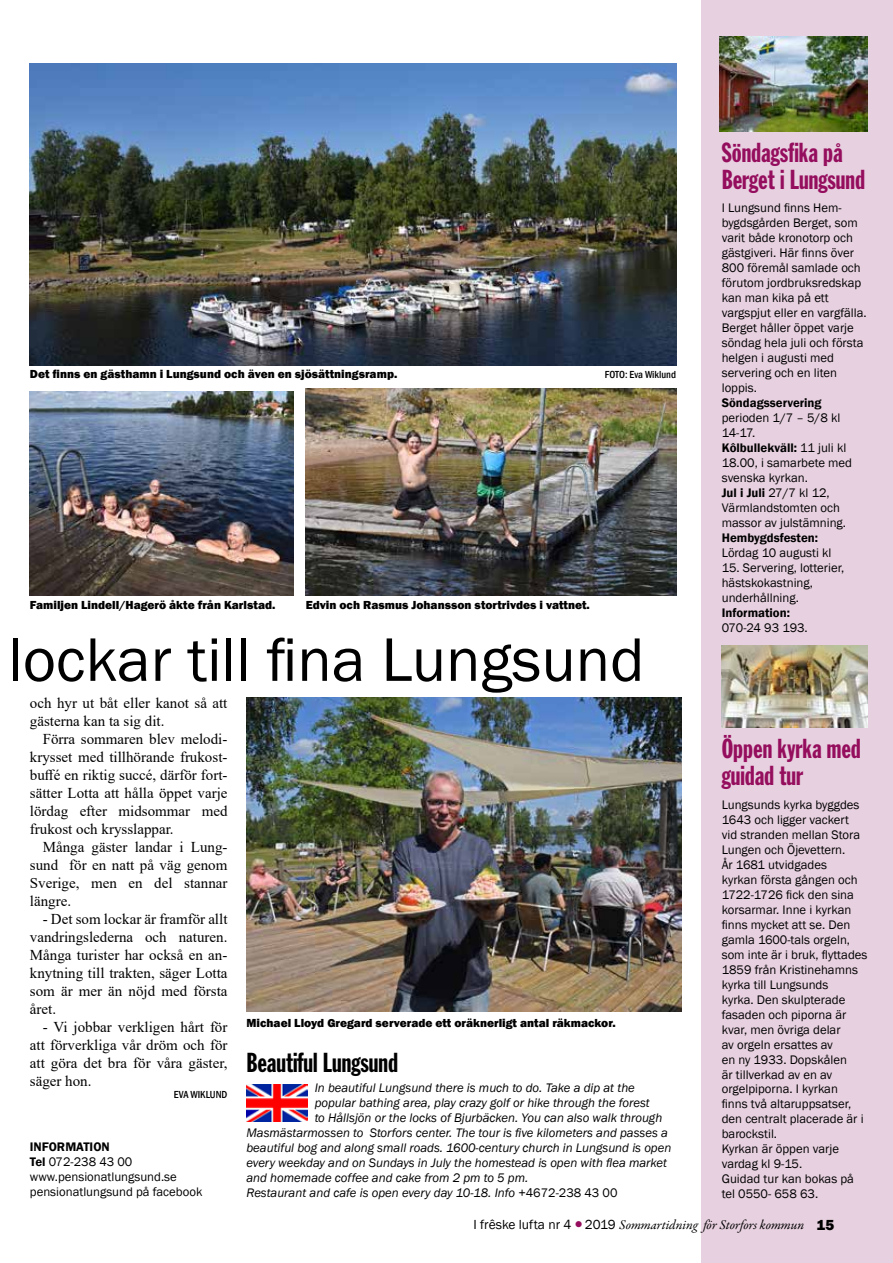
<style>
.page{position:relative;width:893px;height:1263px;background:#fff}
.page>*{position:absolute;margin:0;border:0;box-sizing:border-box;transform-origin:0 0}
.t1{font:63.6px "Franklin Gothic";color:#000}
.t2{font:27px/27px "Franklin Gothic Extra Cond";color:#950e5e}
.t3{font:27px "Franklin Gothic Extra Cond";color:#000}
.t4{font:15px/18px "Times New Roman";color:#000;text-align:justify}
.t5{font:italic 13.5px "Garamond Premr Pro";letter-spacing:-.005em;color:#000}
.t6{font:12.75px/15px "Franklin Gothic";color:#000}
.t7{font:italic 12.75px "Franklin Gothic";color:#000}
.t8{font:600 12.75px "Franklin Gothic";color:#000}
.t9{font:800 12px "Franklin Gothic";color:#000}
.t10{font:500 condensed 10.5px "Franklin Gothic";color:#000}
.s1{font-weight:600}
.s2{font-style:normal}
.s3{font-family:"Franklin Gothic";font-style:normal}
.s4{color:#950e5e}
.s5{font-family:"Franklin Gothic";font-weight:800;font-style:normal;font-size:15px}
</style>
<div class="page">
<div style="left:702px;top:0;width:191px;height:1263px;background:#e7d0df"></div>
<img style="left:30px;top:64px;width:646px;height:301px">
<img style="left:246px;top:697px;width:435px;height:315px">
<img style="left:30px;top:392px;width:263px;height:204px">
<img style="left:306px;top:389px;width:370px;height:207px">
<img style="left:246px;top:1084px;width:61px;height:37px">
<img style="left:719px;top:37px;width:148px;height:94px">
<img style="left:722px;top:646px;width:145px;height:81px">
<p class="t9" style="left:30px;top:367px;width:369px">Det finns en gästhamn i Lungsund och även en sjösättningsramp.</p>
<p class="t10" style="left:605px;top:368px;width:73px">FOTO: Eva Wiklund</p>
<p class="t9" style="left:30px;top:597px;width:247px">Familjen Lindell/Hagerö åkte från Karlstad.</p>
<p class="t9" style="left:306px;top:597px;width:286px">Edvin och Rasmus Johansson stortrivdes i vattnet.</p>
<h1 class="t1" style="left:8px;top:620px;width:638px">lockar till fina Lungsund</h1>
<p class="t4" style="left:30px;top:693px;width:199px">och hyr ut båt eller kanot så att gästerna kan ta sig dit.</p>
<p class="t4" style="left:30px;top:729px;width:199px;text-indent:13px">Förra sommaren blev melodi&shy;krysset med tillhörande frukost&shy;buffé en riktig succé, därför fort&shy;sätter Lotta att hålla öppet varje lördag efter midsommar med frukost och krysslappar.</p>
<p class="t4" style="left:30px;top:837px;width:199px;text-indent:13px">Många gäster landar i Lung&shy;sund för en natt på väg genom Sverige, men en del stannar längre.</p>
<p class="t4" style="left:30px;top:909px;width:199px;text-indent:13px">- Det som lockar är framför allt vandringslederna och naturen.<br>Många turister har också en an&shy;knytning till trakten, säger Lotta som är mer än nöjd med första året.</p>
<p class="t4" style="left:30px;top:1017px;width:199px;text-indent:13px">- Vi jobbar verkligen hårt för att förverkliga vår dröm och för att göra det bra för våra gäster, säger hon.</p>
<p class="t10" style="left:174px;top:1088px;width:55px">EVA WIKLUND</p>
<p class="t6" style="left:30px;top:1139px;width:174px"><span class="s1">INFORMATION<br>Tel</span> 072-238 43 00 www.pensionatlungsund.se pensionatlungsund på facebook</p>
<p class="t9" style="left:246px;top:1015px;width:371px">Michael Lloyd Gregard serverade ett oräknerligt antal räkmackor.</p>
<h2 class="t3" style="left:246px;top:1048px;width:153px">Beautiful Lungsund</h2>
<p class="t7" style="left:315px;top:1080px;width:322px">In beautiful Lungsund there is much to do. Take a dip at the</p>
<p class="t7" style="left:315px;top:1095px;width:337px">popular bathing area, play crazy golf or hike through the forest</p>
<p class="t7" style="left:315px;top:1110px;width:349px">to Hållsjön or the locks of Bjurbäcken. You can also walk through</p>
<p class="t7" style="left:246px;top:1125px;width:423px">Masmästarmossen to Storfors center. The tour is five kilometers and passes a</p>
<p class="t7" style="left:246px;top:1140px;width:426px">beautiful bog and along small roads. 1600-century church in Lungsund is open</p>
<p class="t7" style="left:246px;top:1155px;width:422px">every weekday and on Sundays in July the homestead is open with flea market</p>
<p class="t7" style="left:246px;top:1170px;width:283px">and homemade coffee and cake from 2 pm to 5 pm.</p>
<p class="t7" style="left:246px;top:1185px;width:373px">Restaurant and cafe is open every day 10-18. Info <span class="s2">+4672-238 43 00</span></p>
<h2 class="t2" style="left:722px;top:139px;width:145px">Söndagsfika på<br>Berget i Lungsund</h2>
<p class="t6" style="left:722px;top:201px;width:146px">I Lungsund finns Hem&shy;bygdsgården Berget, som varit både kronotorp och gästgiveri. Här finns över<br>800 föremål samlade och förutom jordbruksredskap kan man kika på ett vargspjut eller en vargfälla.<br>Berget håller öppet varje söndag hela juli och första helgen i augusti med servering och en liten loppis.</p>
<p class="t8" style="left:722px;top:395px;width:101px">Söndagsservering</p>
<p class="t6" style="left:722px;top:410px;width:132px">perioden 1/7 – 5/8 kl<br>14-17.<br><span class="s1">Kôlbullekväll:</span> 11 juli kl<br>18.00, i samarbete med svenska kyrkan.<br><span class="s1">Jul i Juli</span> 27/7 kl 12,<br>Värmlandstomten och massor av julstämning.</p>
<p class="t8" style="left:722px;top:530px;width:98px">Hembygdsfesten:</p>
<p class="t6" style="left:722px;top:545px;width:111px">Lördag 10 augusti kl</p>
<p class="t6" style="left:722px;top:560px;width:124px">15. Servering, lotterier, hästskokastning, underhållning.</p>
<p class="t8" style="left:722px;top:605px;width:70px">Information:</p>
<p class="t6" style="left:722px;top:620px;width:88px">070-24 93 193.</p>
<h2 class="t2" style="left:722px;top:736px;width:141px">Öppen kyrka med guidad tur</h2>
<p class="t6" style="left:722px;top:797px;width:147px">Lungsunds kyrka byggdes<br>1643 och ligger vackert vid stranden mellan Stora<br>Lungen och Öjevettern.<br>År 1681 utvidgades<br>kyrkan första gången och<br>1722-1726 fick den sina korsarmar. Inne i kyrkan finns mycket att se. Den gamla 1600-tals orgeln, som inte är i bruk, flyttades<br>1859 från Kristinehamns kyrka till Lungsunds<br>kyrka. Den skulpterade fasaden och piporna är kvar, men övriga delar<br>av orgeln ersattes av<br>en ny 1933. Dopskålen<br>är tillverkad av en av orgelpiporna. I kyrkan<br>finns två altaruppsatser, den centralt placerade är i barockstil.<br>Kyrkan är öppen varje vardag kl 9-15.<br>Guidad tur kan bokas på tel 0550- 658 63.</p>
<p class="t5" style="left:473px;top:1216px;width:362px"><span class="s3">I frêske lufta nr 4</span> <span class="s4">●</span> <span class="s3">2019</span> Sommartidning för Storfors kommun <span class="s5">15</span></p>
</div>
